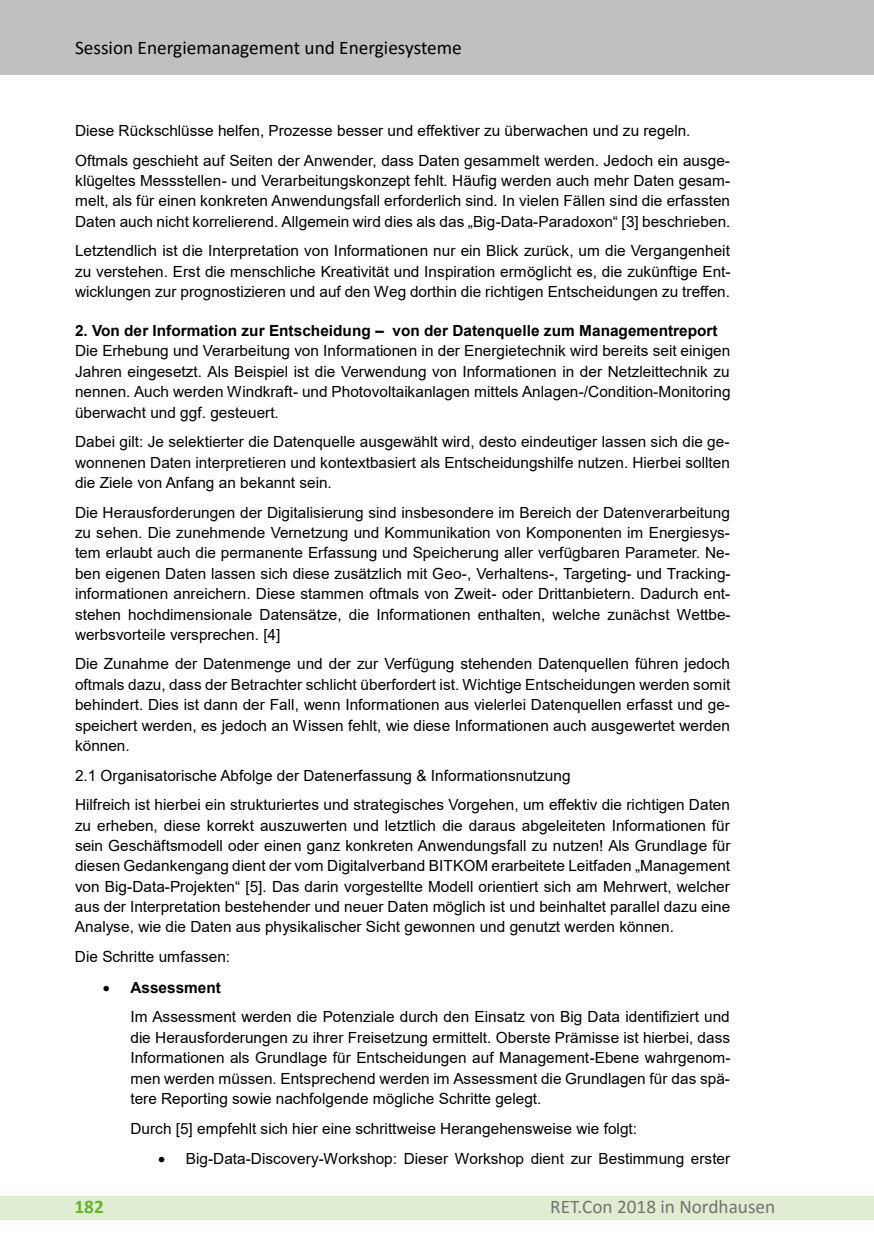
<style>
.page{position:relative;width:874px;height:1241px;background:#fff}
.page>*{position:absolute;margin:0;border:0;box-sizing:border-box;transform-origin:0 0}
.t1{font:19.25px "Calibri";color:#000}
.t2{font:19.25px "Calibri";color:#727271}
.t3{font:700 19.25px "Calibri";color:#65b32e}
.t4{font:15.4px/20.3px "Arial";color:#000;text-align:justify}
.t5{font:700 15.4px "Arial";color:#000}
.s1{font-weight:700}
</style>
<div class="page">
<div style="left:0;top:1196px;width:873px;height:23px;background:#e1edd2"></div>
<div style="left:0;top:0;width:873px;height:74px;background:#c1c0c0"></div>
<p class="t1" style="left:75px;top:34px;width:388px">Session Energiemanagement und Energiesysteme</p>
<p class="t4" style="left:75px;top:115px;width:656px;line-height:29.8px">Diese Rückschlüsse helfen, Prozesse besser und effektiver zu überwachen und zu regeln.<br>Oftmals geschieht auf Seiten der Anwender, dass Daten gesammelt werden. Jedoch ein ausge-</p>
<p class="t4" style="left:75px;top:170px;width:656px">klügeltes Messstellen- und Verarbeitungskonzept fehlt. Häufig werden auch mehr Daten gesam&shy;melt, als für einen konkreten Anwendungsfall erforderlich sind. In vielen Fällen sind die erfassten Daten auch nicht korrelierend. Allgemein wird dies als das „Big-Data-Paradoxon“ [3] beschrieben.</p>
<p class="t4" style="left:75px;top:240px;width:656px">Letztendlich ist die Interpretation von Informationen nur ein Blick zurück, um die Vergangenheit zu verstehen. Erst die menschliche Kreativität und Inspiration ermöglicht es, die zukünftige Ent&shy;wicklungen zur prognostizieren und auf den Weg dorthin die richtigen Entscheidungen zu treffen.</p>
<p class="t5" style="left:75px;top:320px;width:643px">2. Von der Information zur Entscheidung – von der Datenquelle zum Managementreport</p>
<p class="t4" style="left:75px;top:340px;width:656px">Die Erhebung und Verarbeitung von Informationen in der Energietechnik wird bereits seit einigen Jahren eingesetzt. Als Beispiel ist die Verwendung von Informationen in der Netzleittechnik zu nennen. Auch werden Windkraft- und Photovoltaikanlagen mittels Anlagen-/Condition-Monitoring überwacht und ggf. gesteuert.</p>
<p class="t4" style="left:75px;top:431px;width:656px">Dabei gilt: Je selektierter die Datenquelle ausgewählt wird, desto eindeutiger lassen sich die ge&shy;wonnenen Daten interpretieren und kontextbasiert als Entscheidungshilfe nutzen. Hierbei sollten die Ziele von Anfang an bekannt sein.</p>
<p class="t4" style="left:75px;top:502px;width:656px">Die Herausforderungen der Digitalisierung sind insbesondere im Bereich der Datenverarbeitung zu sehen. Die zunehmende Vernetzung und Kommunikation von Komponenten im Energiesys&shy;tem erlaubt auch die permanente Erfassung und Speicherung aller verfügbaren Parameter. Ne&shy;ben eigenen Daten lassen sich diese zusätzlich mit Geo-, Verhaltens-, Targeting- und Tracking&shy;informationen anreichern. Diese stammen oftmals von Zweit- oder Drittanbietern. Dadurch ent&shy;stehen hochdimensionale Datensätze, die Informationen enthalten, welche zunächst Wettbe&shy;werbsvorteile versprechen. [4]</p>
<p class="t4" style="left:75px;top:653px;width:656px">Die Zunahme der Datenmenge und der zur Verfügung stehenden Datenquellen führen jedoch oftmals dazu, dass der Betrachter schlicht überfordert ist. Wichtige Entscheidungen werden somit behindert. Dies ist dann der Fall, wenn Informationen aus vielerlei Datenquellen erfasst und ge&shy;speichert werden, es jedoch an Wissen fehlt, wie diese Informationen auch ausgewertet werden können.</p>
<p class="t4" style="left:75px;top:760px;width:656px;line-height:29.6px">2.1 Organisatorische Abfolge der Datenerfassung &amp; Informationsnutzung<br>Hilfreich ist hierbei ein strukturiertes und strategisches Vorgehen, um effektiv die richtigen Daten</p>
<p class="t4" style="left:75px;top:814px;width:656px">zu erheben, diese korrekt auszuwerten und letztlich die daraus abgeleiteten Informationen für sein Geschäftsmodell oder einen ganz konkreten Anwendungsfall zu nutzen! Als Grundlage für diesen Gedankengang dient der vom Digitalverband BITKOM erarbeitete Leitfaden „Management von Big-Data-Projekten“ [5]. Das darin vorgestellte Modell orientiert sich am Mehrwert, welcher aus der Interpretation bestehender und neuer Daten möglich ist und beinhaltet parallel dazu eine Analyse, wie die Daten aus physikalischer Sicht gewonnen und genutzt werden können.</p>
<p class="t4" style="left:75px;top:946px;width:156px">Die Schritte umfassen:</p>
<p class="t4" style="left:130px;top:972px;width:600px;line-height:29.6px;text-indent:-28px">• <span class="s1">Assessment<br></span>Im Assessment werden die Potenziale durch den Einsatz von Big Data identifiziert und</p>
<p class="t4" style="left:130px;top:1027px;width:601px">die Herausforderungen zu ihrer Freisetzung ermittelt. Oberste Prämisse ist hierbei, dass Informationen als Grundlage für Entscheidungen auf Management-Ebene wahrgenom&shy;men werden müssen. Entsprechend werden im Assessment die Grundlagen für das spä&shy;tere Reporting sowie nachfolgende mögliche Schritte gelegt.</p>
<p class="t4" style="left:130px;top:1117px;width:508px">Durch [5] empfehlt sich hier eine schrittweise Herangehensweise wie folgt:</p>
<p class="t4" style="left:158px;top:1148px;width:573px">• Big-Data-Discovery-Workshop: Dieser Workshop dient zur Bestimmung erster</p>
<p class="t3" style="left:74px;top:1192px;width:31px">182</p>
<p class="t2" style="left:550px;top:1193px;width:226px">RET.Con 2018 in Nordhausen</p>
</div>
